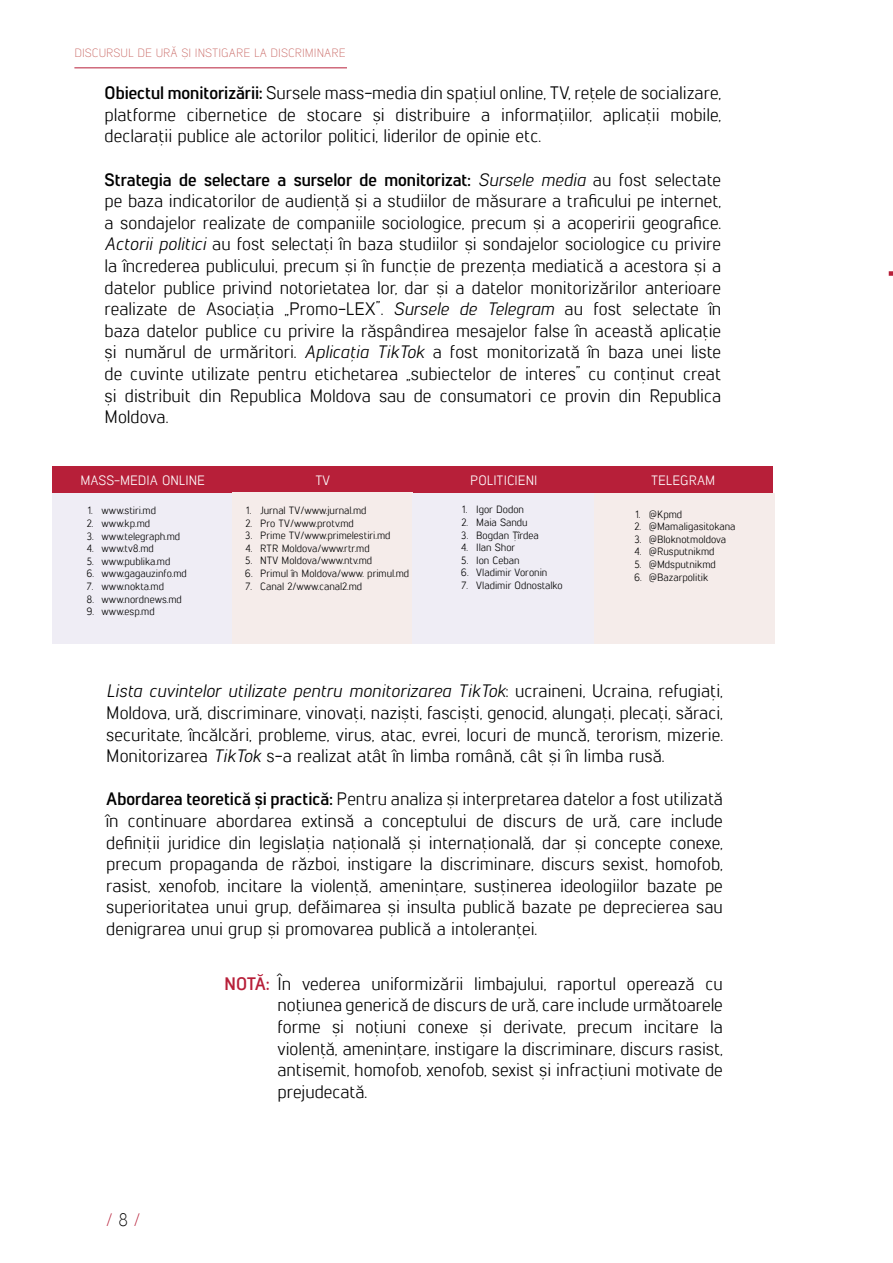
<style>
.page{position:relative;width:893px;height:1263px;background:#fff}
.page>*{position:absolute;margin:0;border:0;box-sizing:border-box;transform-origin:0 0}
.t1{font:18px/21.6px "Lintel";color:#000;text-align:justify}
.t2{font:18px "Lintel Regular 4";color:#b71f39}
.t3{font:13.5px "Lintel";color:#fff}
.t4{font:300 12px "Lintel";color:#c7635f}
.t5{font:10.5px "Lintel";color:#000}
.s1{font-weight:700}
.s2{font-family:"Lintel Regular 8"}
.s3{font-style:italic}
.s4{font-family:"Lintel Regular 8";color:#b71f39}
.s5{color:#000}
</style>
<div class="page">
<hr style="left:74px;top:68px;width:273px;height:1px;background:#b71f39">
<div style="left:53px;top:467px;width:720px;height:26px;background:#b71f39"></div>
<div style="left:53px;top:493px;width:180px;height:150px;background:#efedf5"></div>
<div style="left:232px;top:492px;width:180px;height:151px;background:#f5ecea"></div>
<div style="left:412px;top:493px;width:182px;height:150px;background:#efedf5"></div>
<div style="left:594px;top:493px;width:180px;height:150px;background:#f5ecea"></div>
<svg style="left:889px;top:271px;width:4px;height:5px"></svg>
<p class="t4" style="left:74px;top:45px;width:273px">DISCURSUL DE URĂ ȘI INSTIGARE LA DISCRIMINARE</p>
<p class="t1" style="left:105px;top:81px;width:618px"><span class="s1">Obiectul monitorizării</span><span class="s2">:</span> Sursele mass-media din spațiul online, TV, rețele de socializare, platforme cibernetice de stocare și distribuire a informațiilor, aplicații mobile, declarații publice ale actorilor politici, liderilor de opinie etc.</p>
<p class="t1" style="left:105px;top:168px;width:618px"><span class="s1">Strategia de selectare a surselor de monitorizat:</span> <span class="s3">Sursele media</span> au fost selectate pe baza indicatorilor de audiență și a studiilor de măsurare a traficului pe internet, a sondajelor realizate de companiile sociologice, precum și a acoperirii geografice.<br><span class="s3">Actorii politici</span> au fost selectați în baza studiilor și sondajelor sociologice cu privire la încrederea publicului, precum și în funcție de prezența mediatică a acestora și a datelor publice privind notorietatea lor, dar și a datelor monitorizărilor anterioare realizate de Asociația „Promo-LEX”. <span class="s3">Sursele de Telegram</span> au fost selectate în baza datelor publice cu privire la răspândirea mesajelor false în această aplicație și numărul de urmăritori. <span class="s3">Aplicația TikTok</span> a fost monitorizată în baza unei liste de cuvinte utilizate pentru etichetarea „subiectelor de interes” cu conținut creat și distribuit din Republica Moldova sau de consumatori ce provin din Republica Moldova.</p>
<p class="t3" style="left:80px;top:471px;width:126px">MASS-MEDIA ONLINE</p>
<p class="t3" style="left:315px;top:471px;width:16px">TV</p>
<p class="t3" style="left:470px;top:471px;width:69px">POLITICIENI</p>
<p class="t3" style="left:651px;top:471px;width:66px">TELEGRAM</p>
<p class="t5" style="left:88px;top:504px;width:70px">1. www.stiri.md</p>
<p class="t5" style="left:87px;top:516px;width:65px">2. www.kp.md</p>
<p class="t5" style="left:87px;top:529px;width:95px">3. www.telegraph.md</p>
<p class="t5" style="left:87px;top:541px;width:69px">4. www.tv8.md</p>
<p class="t5" style="left:87px;top:554px;width:85px">5. www.publika.md</p>
<p class="t5" style="left:86px;top:567px;width:102px">6. www.gagauzinfo.md</p>
<p class="t5" style="left:87px;top:579px;width:79px">7. www.nokta.md</p>
<p class="t5" style="left:86px;top:592px;width:97px">8. www.nordnews.md</p>
<p class="t5" style="left:86px;top:604px;width:70px">9. www.esp.md</p>
<p class="t5" style="left:462px;top:502px;width:63px">1. Igor Dodon</p>
<p class="t5" style="left:461px;top:515px;width:68px">2. Maia Sandu</p>
<p class="t5" style="left:461px;top:528px;width:79px">3. Bogdan Țîrdea</p>
<p class="t5" style="left:461px;top:540px;width:55px">4. Ilan Shor</p>
<p class="t5" style="left:461px;top:553px;width:60px">5. Ion Ceban</p>
<p class="t5" style="left:461px;top:565px;width:88px">6. Vladimir Voronin</p>
<p class="t5" style="left:461px;top:578px;width:103px">7. Vladimir Odnostalko</p>
<p class="t5" style="left:246px;top:503px;width:122px">1. Jurnal TV/www.jurnal.md</p>
<p class="t5" style="left:245px;top:516px;width:110px">2. Pro TV/www.protv.md</p>
<p class="t5" style="left:245px;top:528px;width:147px">3. Prime TV/www.primelestiri.md</p>
<p class="t5" style="left:245px;top:541px;width:126px">4. RTR Moldova/www.rtr.md</p>
<p class="t5" style="left:245px;top:553px;width:128px">5. NTV Moldova/www.ntv.md</p>
<p class="t5" style="left:245px;top:566px;width:166px">6. Primul în Moldova/www. primul.md</p>
<p class="t5" style="left:245px;top:579px;width:118px">7. Canal 2/www.canal2.md</p>
<p class="t5" style="left:635px;top:507px;width:48px">1. @Kpmd</p>
<p class="t5" style="left:635px;top:519px;width:102px">2. @Mamaligasitokana</p>
<p class="t5" style="left:634px;top:532px;width:93px">3. @Bloknotmoldova</p>
<p class="t5" style="left:634px;top:544px;width:82px">4. @Rusputnikmd</p>
<p class="t5" style="left:634px;top:557px;width:83px">5. @Mdsputnikmd</p>
<p class="t5" style="left:634px;top:570px;width:76px">6. @Bazarpolitik</p>
<p class="t1" style="left:106px;top:679px;width:618px"><span class="s3">Lista cuvintelor utilizate pentru monitorizarea TikTok</span>: ucraineni, Ucraina, refugiați, Moldova, ură, discriminare, vinovați, naziști, fasciști, genocid, alungați, plecați, săraci, securitate, încălcări, probleme, virus, atac, evrei, locuri de muncă, terorism, mizerie.<br>Monitorizarea <span class="s3">TikTok</span> s-a realizat atât în limba română, cât și în limba rusă.</p>
<p class="t1" style="left:106px;top:787px;width:618px"><span class="s1">Abordarea teoretică și practică:</span> Pentru analiza și interpretarea datelor a fost utilizată în continuare abordarea extinsă a conceptului de discurs de ură, care include definiții juridice din legislația națională și internațională, dar și concepte conexe, precum propaganda de război, instigare la discriminare, discurs sexist, homofob, rasist, xenofob, incitare la violență, amenințare, susținerea ideologiilor bazate pe superioritatea unui grup, defăimarea și insulta publică bazate pe deprecierea sau denigrarea unui grup și promovarea publică a intoleranței.</p>
<p class="t1" style="left:277px;top:972px;width:447px;text-indent:-53px"><span class="s4">NOTĂ:</span> În vederea uniformizării limbajului, raportul operează cu noțiunea generică de discurs de ură, care include următoarele forme și noțiuni conexe și derivate, precum incitare la violență, amenințare, instigare la discriminare, discurs rasist, antisemit, homofob, xenofob, sexist și infracțiuni motivate de prejudecată.</p>
<p class="t2" style="left:106px;top:1207px;width:35px">/ <span class="s5">8</span> /</p>
</div>
